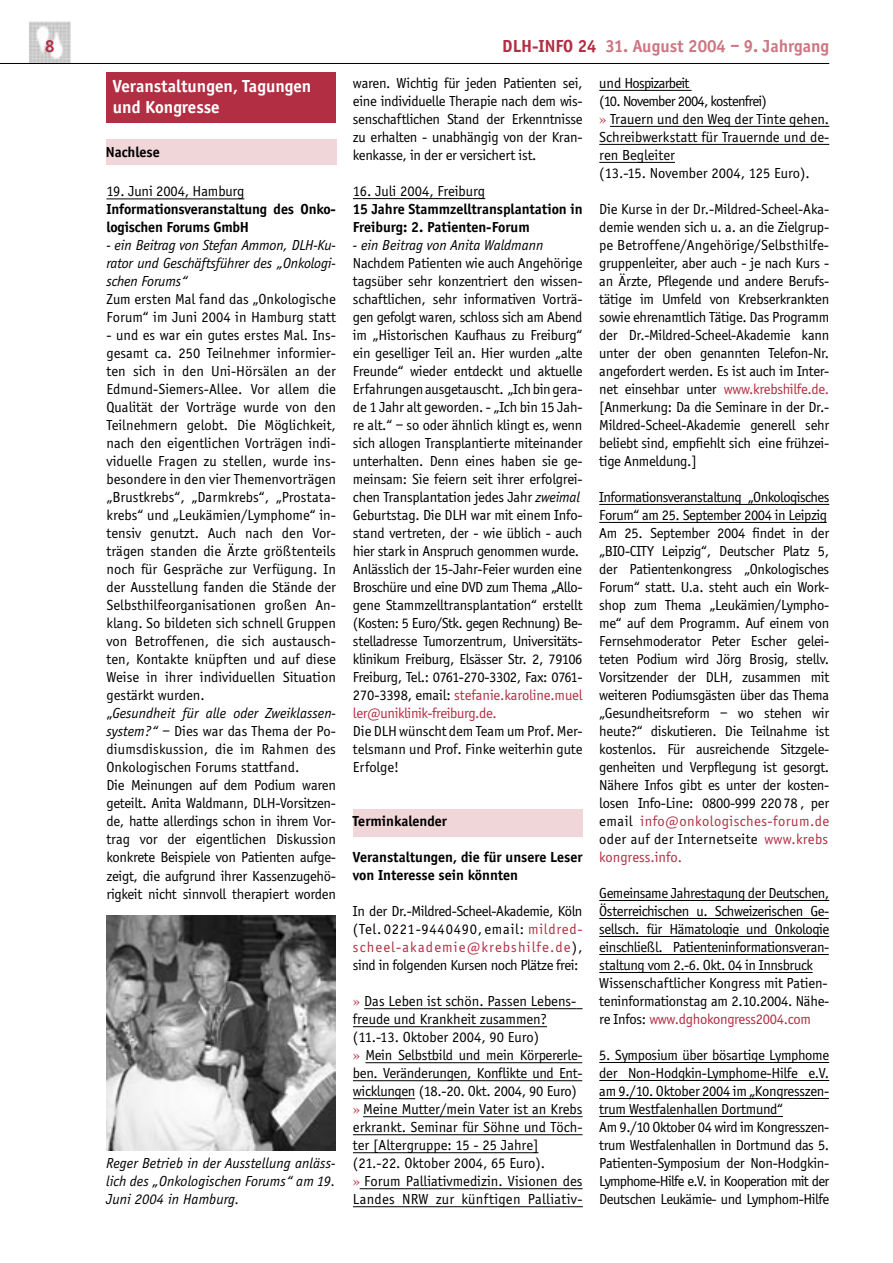
<style>
.page{position:relative;width:893px;height:1263px;background:#fff}
.page>*{position:absolute;margin:0;border:0;box-sizing:border-box;transform-origin:0 0}
.t1{font:700 18px/21px "Officina Sans";color:#fff}
.t2{font:700 18px "Officina Sans";color:#cd7784}
.t3{font:700 18px "Officina Sans";color:#b22e42}
.t4{font:15px/18px "Officina Sans";letter-spacing:-.015em;color:#000}
.t5{font:italic 15px/18px "Officina Sans";color:#000;text-align:justify}
.t6{font:700 15px/18px "Officina Sans";color:#000}
.s1{color:#b22e42}
.s2{font-style:italic}
.s3{font-family:"Times";color:#b22e42}
</style>
<div class="page">
<img style="left:29px;top:21px;width:42px;height:42px">
<hr style="left:0;top:63px;width:829px;height:1px;background:#000">
<div style="left:353px;top:809px;width:229px;height:27px;background:#f0d5d9"></div>
<div style="left:107px;top:140px;width:230px;height:25px;background:#f0d5d9"></div>
<div style="left:106px;top:72px;width:230px;height:51px;background:#b22e42"></div>
<hr style="left:107px;top:199px;width:137px;height:1px;background:#000">
<hr style="left:353px;top:198px;width:132px;height:1px;background:#000">
<hr style="left:364px;top:1008px;width:212px;height:1px;background:#000">
<hr style="left:353px;top:1026px;width:194px;height:1px;background:#000">
<hr style="left:365px;top:1062px;width:217px;height:1px;background:#000">
<hr style="left:353px;top:1080px;width:229px;height:1px;background:#000">
<hr style="left:353px;top:1098px;width:62px;height:1px;background:#000">
<hr style="left:363px;top:1116px;width:220px;height:1px;background:#000">
<hr style="left:353px;top:1134px;width:230px;height:1px;background:#000">
<hr style="left:353px;top:1152px;width:185px;height:1px;background:#000">
<hr style="left:360px;top:1188px;width:223px;height:1px;background:#000">
<hr style="left:353px;top:1206px;width:230px;height:1px;background:#000">
<hr style="left:599px;top:90px;width:93px;height:1px;background:#000">
<hr style="left:610px;top:126px;width:219px;height:1px;background:#000">
<hr style="left:599px;top:144px;width:230px;height:1px;background:#000">
<hr style="left:599px;top:162px;width:76px;height:1px;background:#000">
<hr style="left:599px;top:504px;width:230px;height:1px;background:#000">
<hr style="left:599px;top:522px;width:228px;height:1px;background:#000">
<hr style="left:599px;top:900px;width:230px;height:1px;background:#000">
<hr style="left:599px;top:918px;width:230px;height:1px;background:#000">
<hr style="left:599px;top:936px;width:230px;height:1px;background:#000">
<hr style="left:599px;top:954px;width:230px;height:1px;background:#000">
<hr style="left:599px;top:972px;width:214px;height:1px;background:#000">
<hr style="left:599px;top:1062px;width:230px;height:1px;background:#000">
<hr style="left:599px;top:1080px;width:230px;height:1px;background:#000">
<hr style="left:599px;top:1098px;width:230px;height:1px;background:#000">
<hr style="left:599px;top:1116px;width:184px;height:1px;background:#000">
<img style="left:106px;top:915px;width:230px;height:235px">
<p class="t3" style="left:45px;top:36px;width:11px">8</p>
<p class="t2" style="left:502px;top:35px;width:329px"><span class="s1">DLH-INFO 24</span> 31. August 2004 – 9. Jahrgang</p>
<p class="t1" style="left:113px;top:76px;width:200px">Veranstaltungen, Tagungen und Kongresse</p>
<p class="t6" style="left:106px;top:142px;width:55px">Nachlese</p>
<p class="t4" style="left:107px;top:183px;width:139px">19. Juni 2004, Hamburg</p>
<p class="t6" style="left:107px;top:200px;width:231px">Informationsveranstaltung des Onko&shy;logischen Forums GmbH</p>
<p class="t5" style="left:107px;top:237px;width:231px">- ein Beitrag von Stefan Ammon, DLH-Ku&shy;rator und Geschäftsführer des „Onkologi&shy;schen Forums“</p>
<p class="t4" style="left:107px;top:291px;width:231px">Zum ersten Mal fand das „Onkologische<br>Forum“ im Juni 2004 in Hamburg statt</p>
<p class="t4" style="left:107px;top:327px;width:231px">- und es war ein gutes erstes Mal. Ins&shy;gesamt ca. 250 Teilnehmer informier&shy;ten sich in den Uni-Hörsälen an der Edmund-Siemers-Allee. Vor allem die Qualität der Vorträge wurde von den Teilnehmern gelobt. Die Möglichkeit, nach den eigentlichen Vorträgen indi&shy;viduelle Fragen zu stellen, wurde ins&shy;besondere in den vier Themenvorträgen „Brustkrebs“, „Darmkrebs“, „Prostata&shy;krebs“ und „Leukämien/Lymphome“ in&shy;tensiv genutzt. Auch nach den Vor&shy;trägen standen die Ärzte größtenteils noch für Gespräche zur Verfügung. In der Ausstellung fanden die Stände der Selbsthilfeorganisationen großen An&shy;klang. So bildeten sich schnell Gruppen von Betroffenen, die sich austausch&shy;ten, Kontakte knüpften und auf diese Weise in ihrer individuellen Situation gestärkt wurden.<br>„<span class="s2">Gesundheit für alle oder Zweiklassen&shy;system?“</span> – Dies war das Thema der Po&shy;diumsdiskussion, die im Rahmen des Onkologischen Forums stattfand.<br>Die Meinungen auf dem Podium waren geteilt. Anita Waldmann, DLH-Vorsitzen&shy;de, hatte allerdings schon in ihrem Vor&shy;trag vor der eigentlichen Diskussion konkrete Beispiele von Patienten aufge&shy;zeigt, die aufgrund ihrer Kassenzugehö&shy;rigkeit nicht sinnvoll therapiert worden</p>
<p class="t4" style="left:599px;top:74px;width:231px">und Hospizarbeit<br>(10. November 2004, kostenfrei)<br><span class="s3">»</span> Trauern und den Weg der Tinte gehen.<br>Schreibwerkstatt für Trauernde und de&shy;ren Begleiter<br>(13.-15. November 2004, 125 Euro).</p>
<p class="t4" style="left:599px;top:200px;width:231px;text-align:justify">Die Kurse in der Dr.-Mildred-Scheel-Aka&shy;demie wenden sich u. a. an die Zielgrup&shy;pe Betroffene/Angehörige/Selbsthilfe&shy;gruppenleiter, aber auch - je nach Kurs - an Ärzte, Pflegende und andere Berufs&shy;tätige im Umfeld von Krebserkrankten sowie ehrenamtlich Tätige. Das Programm der Dr.-Mildred-Scheel-Akademie kann unter der oben genannten Telefon-Nr. angefordert werden. Es ist auch im Inter&shy;net einsehbar unter <span class="s1">www.krebshilfe.de. </span>[Anmerkung: Da die Seminare in der Dr.- Mildred-Scheel-Akademie generell sehr beliebt sind, empfiehlt sich eine frühzei&shy;tige Anmeldung.]</p>
<p class="t4" style="left:599px;top:488px;width:232px">Informationsveranstaltung „Onkologisches Forum“ am 25. September 2004 in Leipzig Am 25. September 2004 findet in der „BIO-CITY Leipzig“, Deutscher Platz 5, der Patientenkongress „Onkologisches Forum“ statt. U.a. steht auch ein Work&shy;shop zum Thema „Leukämien/Lympho&shy;me“ auf dem Programm. Auf einem von Fernsehmoderator Peter Escher gelei&shy;teten Podium wird Jörg Brosig, stellv.<br>Vorsitzender der DLH, zusammen mit weiteren Podiumsgästen über das Thema „Gesundheitsreform – wo stehen wir heute?“ diskutieren. Die Teilnahme ist kostenlos. Für ausreichende Sitzgele&shy;genheiten und Verpflegung ist gesorgt.<br>Nähere Infos gibt es unter der kosten&shy;losen Info-Line: 0800-999 220 78 , per email <span class="s1">info@onkologisches-forum.de </span>oder auf der Internetseite <span class="s1">www.krebs kongress.info.</span></p>
<p class="t4" style="left:599px;top:884px;width:231px">Gemeinsame Jahrestagung der Deutschen, Österreichischen u. Schweizerischen Ge&shy;sellsch. für Hämatologie und Onkologie einschließl. Patienteninformationsveran&shy;staltung vom 2.-6. Okt. 04 in Innsbruck Wissenschaftlicher Kongress mit Patien&shy;teninformationstag am 2.10.2004. Nähe&shy;re Infos: <span class="s1">www.dghokongress2004.com</span></p>
<p class="t4" style="left:599px;top:1046px;width:231px">5. Symposium über bösartige Lymphome der Non-Hodgkin-Lymphome-Hilfe e.V. am 9./10. Oktober 2004 im „Kongresszen&shy;trum Westfalenhallen Dortmund“<br>Am 9./10 Oktober 04 wird im Kongresszen&shy;trum Westfalenhallen in Dortmund das 5.<br>Patienten-Symposium der Non-Hodgkin-Lymphome-Hilfe e.V. in Kooperation mit der Deutschen Leukämie- und Lymphom-Hilfe</p>
<p class="t4" style="left:353px;top:74px;width:231px;text-align:justify">waren. Wichtig für jeden Patienten sei, eine individuelle Therapie nach dem wis&shy;senschaftlichen Stand der Erkenntnisse zu erhalten - unabhängig von der Kran&shy;kenkasse, in der er versichert ist.</p>
<p class="t4" style="left:353px;top:182px;width:134px">16. Juli 2004, Freiburg</p>
<p class="t6" style="left:353px;top:200px;width:231px">15 Jahre Stammzelltransplantation in<br>Freiburg: 2. Patienten-Forum</p>
<p class="t5" style="left:353px;top:236px;width:192px">- ein Beitrag von Anita Waldmann</p>
<p class="t4" style="left:353px;top:254px;width:231px">Nachdem Patienten wie auch Angehörige tagsüber sehr konzentriert den wissen&shy;schaftlichen, sehr informativen Vorträ&shy;gen gefolgt waren, schloss sich am Abend im „Historischen Kaufhaus zu Freiburg“ ein geselliger Teil an. Hier wurden „alte Freunde“ wieder entdeckt und aktuelle Erfahrungen ausgetauscht. „Ich bin gera&shy;de 1 Jahr alt geworden. - „Ich bin 15 Jah&shy;re alt.“ – so oder ähnlich klingt es, wenn sich allogen Transplantierte miteinander unterhalten. Denn eines haben sie ge&shy;meinsam: Sie feiern seit ihrer erfolgrei&shy;chen Transplantation jedes Jahr <span class="s2">zweimal </span>Geburtstag. Die DLH war mit einem Info&shy;stand vertreten, der - wie üblich - auch hier stark in Anspruch genommen wurde.<br>Anlässlich der 15-Jahr-Feier wurden eine Broschüre und eine DVD zum Thema „Allo&shy;gene Stammzelltransplantation“ erstellt (Kosten: 5 Euro/Stk. gegen Rechnung) Be&shy;stelladresse Tumorzentrum, Universitäts&shy;klinikum Freiburg, Elsässer Str. 2, 79106<br>Freiburg, Tel.: 0761-270-3302, Fax: 0761- 270-3398, email: <span class="s1">stefanie.karoline.muel ler@uniklinik-freiburg.de.</span></p>
<p class="t4" style="left:353px;top:722px;width:231px;text-align:justify">Die DLH wünscht dem Team um Prof. Mer&shy;telsmann und Prof. Finke weiterhin gute Erfolge!</p>
<p class="t6" style="left:353px;top:812px;width:96px">Terminkalender</p>
<p class="t6" style="left:353px;top:848px;width:231px">Veranstaltungen, die für unsere Leser von Interesse sein könnten</p>
<p class="t4" style="left:353px;top:902px;width:231px;text-align:justify">In der Dr.-Mildred-Scheel-Akademie, Köln (Tel. 0221-9440490, email: <span class="s1">mildred&shy;scheel-akademie@krebshilfe.de</span>), sind in folgenden Kursen noch Plätze frei:</p>
<p class="t4" style="left:353px;top:992px;width:231px"><span class="s3">»</span> Das Leben ist schön. Passen Lebens&shy;freude und Krankheit zusammen? (11.-13. Oktober 2004, 90 Euro)<br><span class="s3">»</span> Mein Selbstbild und mein Körpererle&shy;ben. Veränderungen, Konflikte und Ent&shy;wicklungen (18.-20. Okt. 2004, 90 Euro) <span class="s3">»</span> Meine Mutter/mein Vater ist an Krebs erkrankt. Seminar für Söhne und Töch&shy;ter [Altergruppe: 15 - 25 Jahre] (21.-22. Oktober 2004, 65 Euro).<br><span class="s3">»</span> Forum Palliativmedizin. Visionen des Landes NRW zur künftigen Palliativ-</p>
<p class="t5" style="left:106px;top:1154px;width:231px">Reger Betrieb in der Ausstellung anläss&shy;lich des „Onkologischen Forums“ am 19.<br>Juni 2004 in Hamburg.</p>
</div>
